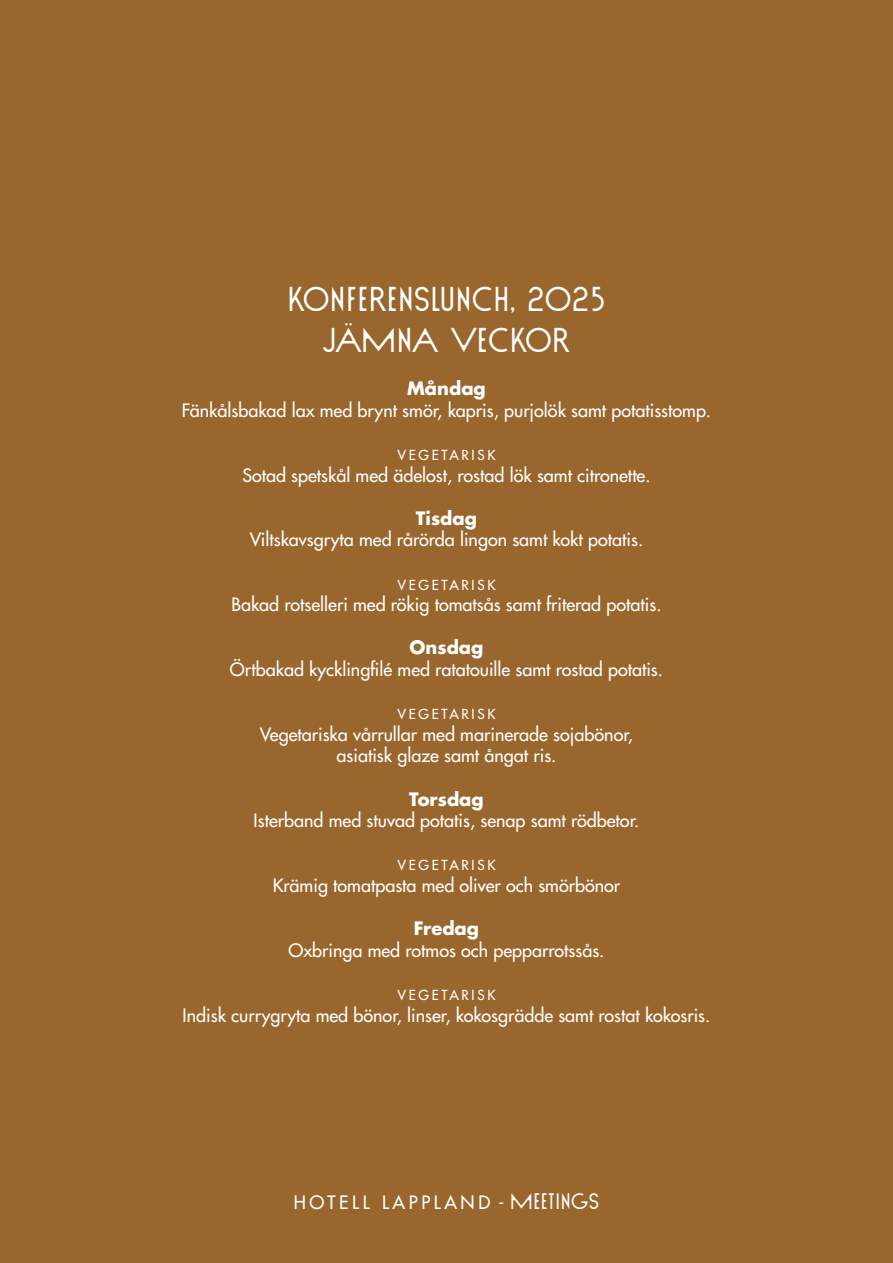
<style>
.page{position:relative;width:893px;height:1263px;background:#99672e}
.page>*{position:absolute;margin:0;border:0;box-sizing:border-box;transform-origin:0 0}
.t1{font:34.5px "Sud";letter-spacing:-.015em;color:#fff}
.t2{font:34.5px "Sud";letter-spacing:-.04em;color:#fff}
.t3{font:500 18px "Futura LT Pro";color:#fff}
.t4{font:700 18px "Futura LT Pro";color:#fff}
.t5{font:500 18px "Futura LT Pro";letter-spacing:.2em;color:#fff}
.t6{font:500 13.5px "Futura LT Pro";letter-spacing:.2em;color:#fff}
.s1{font-family:"Sud";font-weight:400;font-size:22.5px}
</style>
<div class="page">
<p class="t1" style="left:287px;top:278px;width:320px">KONFERENSLUNCH, 2025</p>
<p class="t2" style="left:322px;top:319px;width:251px">JÄMNA VECKOR</p>
<p class="t4" style="left:407px;top:374px;width:80px">Måndag</p>
<p class="t3" style="left:182px;top:397px;width:531px">Fänkålsbakad lax med brynt smör, kapris, purjolök samt potatisstomp.</p>
<p class="t6" style="left:397px;top:445px;width:99px">VEGETARISK</p>
<p class="t3" style="left:242px;top:461px;width:410px">Sotad spetskål med ädelost, rostad lök samt citronette.</p>
<p class="t4" style="left:416px;top:504px;width:63px">Tisdag</p>
<p class="t3" style="left:250px;top:526px;width:395px">Viltskavsgryta med rårörda lingon samt kokt potatis.</p>
<p class="t6" style="left:397px;top:574px;width:99px">VEGETARISK</p>
<p class="t3" style="left:231px;top:591px;width:432px">Bakad rotselleri med rökig tomatsås samt friterad potatis.</p>
<p class="t4" style="left:410px;top:634px;width:75px">Onsdag</p>
<p class="t3" style="left:230px;top:656px;width:435px">Örtbakad kycklingfilé med ratatouille samt rostad potatis.</p>
<p class="t6" style="left:397px;top:704px;width:99px">VEGETARISK</p>
<p class="t3" style="left:260px;top:721px;width:375px">Vegetariska vårrullar med marinerade sojabönor,</p>
<p class="t3" style="left:336px;top:742px;width:221px">asiatisk glaze samt ångat ris.</p>
<p class="t4" style="left:409px;top:785px;width:76px">Torsdag</p>
<p class="t3" style="left:254px;top:807px;width:387px">Isterband med stuvad potatis, senap samt rödbetor.</p>
<p class="t6" style="left:397px;top:855px;width:99px">VEGETARISK</p>
<p class="t3" style="left:273px;top:872px;width:349px">Krämig tomatpasta med oliver och smörbönor</p>
<p class="t4" style="left:414px;top:914px;width:67px">Fredag</p>
<p class="t3" style="left:288px;top:937px;width:317px">Oxbringa med rotmos och pepparrotssås.</p>
<p class="t6" style="left:397px;top:985px;width:99px">VEGETARISK</p>
<p class="t3" style="left:183px;top:1001px;width:529px">Indisk currygryta med bönor, linser, kokosgrädde samt rostat kokosris.</p>
<p class="t5" style="left:294px;top:1189px;width:307px">HOTELL LAPPLAND - <span class="s1">MEETINGS</span></p>
</div>
